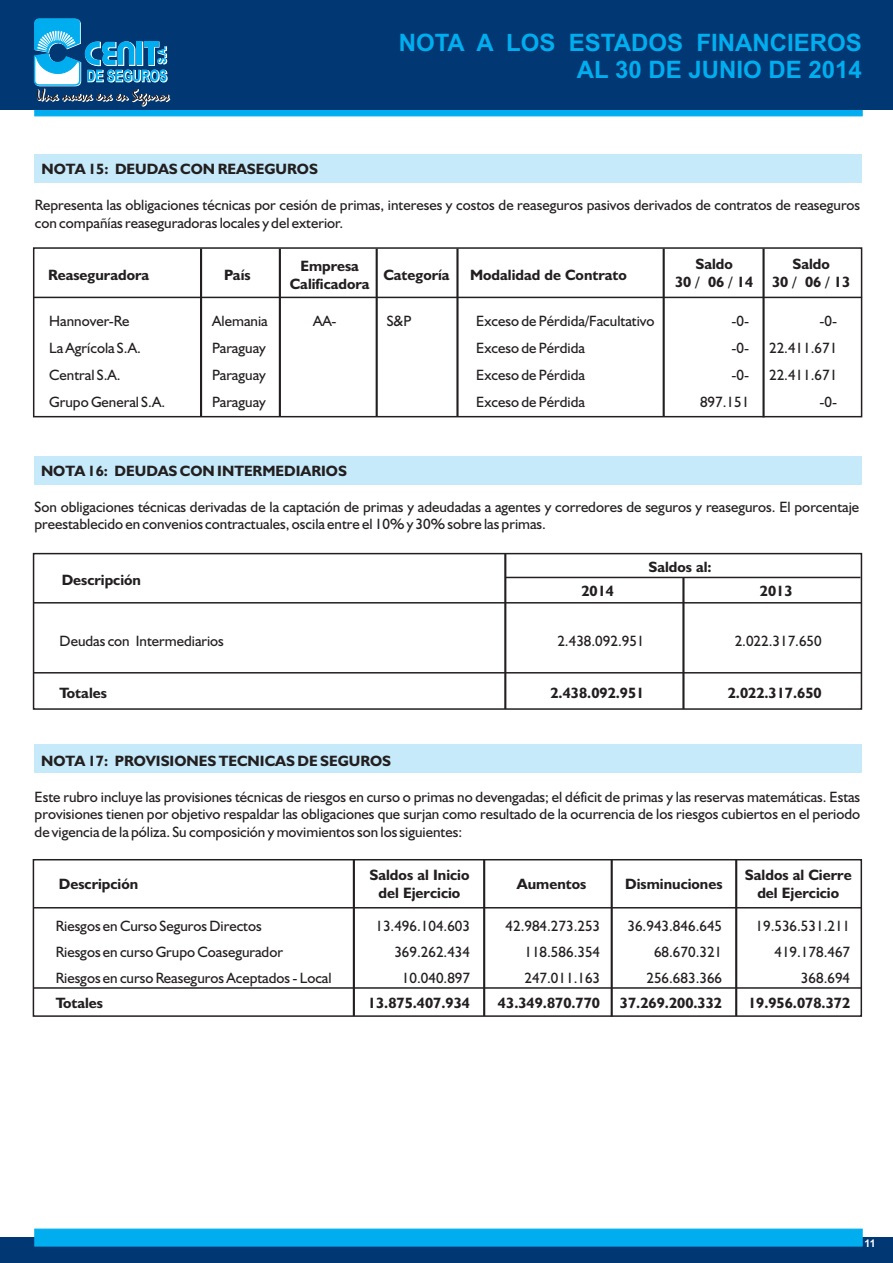
<style>
.page{position:relative;width:893px;height:1263px;background:#fff}
.page>*{position:absolute;margin:0;border:0;box-sizing:border-box;transform-origin:0 0}
.t1{font:700 24px/26.8px "Arial";color:#00aeef;text-align:right}
.t2{font:15px/17.9px "Humanist 521 BT";color:#231f20}
.t3{font:700 15px/18px "Humanist 521 BT";color:#231f20;text-align:center}
.t4{font:700 10.5px "Arial";color:#fff}
</style>
<div class="page">
<div style="left:34px;top:745px;width:828px;height:28px;background:#c6eafa"></div>
<div style="left:34px;top:154px;width:828px;height:28px;background:#c6eafa"></div>
<div style="left:0;top:0;width:893px;height:110px;background:#013874"></div>
<div style="left:0;top:1237px;width:893px;height:26px;background:#013874"></div>
<svg style="left:33px;top:18px;width:830px;height:99px"></svg>
<svg style="left:34px;top:1228px;width:829px;height:19px"></svg>
<hr style="left:33px;top:297px;width:829px;height:1px;background:#231f20">
<div style="left:33px;top:247px;width:829px;height:170px;border:2px solid #231f20"></div>
<hr style="left:279px;top:249px;width:2px;height:167px;background:#231f20">
<hr style="left:200px;top:249px;width:2px;height:168px;background:#231f20">
<hr style="left:376px;top:249px;width:2px;height:167px;background:#231f20">
<hr style="left:456px;top:249px;width:3px;height:168px;background:#231f20">
<hr style="left:663px;top:249px;width:2px;height:167px;background:#231f20">
<hr style="left:762px;top:249px;width:3px;height:168px;background:#231f20">
<div style="left:33px;top:553px;width:829px;height:157px;border:2px solid #231f20"></div>
<hr style="left:504px;top:554px;width:2px;height:155px;background:#231f20">
<hr style="left:682px;top:578px;width:2px;height:131px;background:#231f20">
<hr style="left:506px;top:577px;width:354px;height:1px;background:#231f20">
<hr style="left:33px;top:672px;width:829px;height:1px;background:#231f20">
<hr style="left:33px;top:907px;width:829px;height:1px;background:#231f20">
<div style="left:33px;top:859px;width:829px;height:158px;border:2px solid #231f20"></div>
<hr style="left:735px;top:860px;width:2px;height:156px;background:#231f20">
<hr style="left:33px;top:987px;width:829px;height:2px;background:#231f20">
<hr style="left:611px;top:860px;width:2px;height:157px;background:#231f20">
<hr style="left:483px;top:860px;width:2px;height:156px;background:#231f20">
<hr style="left:353px;top:860px;width:2px;height:156px;background:#231f20">
<div style="left:34px;top:456px;width:828px;height:28px;background:#c6eafa"></div>
<hr style="left:33px;top:602px;width:829px;height:1px;background:#231f20">
<h1 class="t1" style="left:399px;top:32px;width:465px">NOTA A LOS ESTADOS FINANCIEROS<br>AL 30 DE JUNIO DE 2014</h1>
<p class="t3" style="left:41px;top:161px;width:278px">NOTA 15: DEUDAS CON REASEGUROS</p>
<p class="t2" style="left:35px;top:197px;width:827px">Representa las obligaciones técnicas por cesión de primas, intereses y costos de reaseguros pasivos derivados de contratos de reaseguros con compañías reaseguradoras locales y del exterior.</p>
<p class="t3" style="left:48px;top:267px;width:103px">Reaseguradora</p>
<p class="t3" style="left:224px;top:267px;width:28px">País</p>
<p class="t3" style="left:290px;top:258px;width:81px">Empresa<br>Calificadora</p>
<p class="t3" style="left:383px;top:267px;width:68px">Categoría</p>
<p class="t3" style="left:470px;top:267px;width:158px">Modalidad de Contrato</p>
<p class="t3" style="left:675px;top:256px;width:80px">Saldo<br>30 / 06 / 14</p>
<p class="t3" style="left:772px;top:256px;width:80px">Saldo<br>30 / 06 / 13</p>
<p class="t2" style="left:49px;top:313px;width:82px">Hannover-Re</p>
<p class="t2" style="left:212px;top:313px;width:57px">Alemania</p>
<p class="t2" style="left:313px;top:313px;width:25px">AA-</p>
<p class="t2" style="left:387px;top:313px;width:26px">S&amp;P</p>
<p class="t2" style="left:476px;top:313px;width:180px">Exceso de Pérdida/Facultativo</p>
<p class="t2" style="left:732px;top:313px;width:19px">-0-</p>
<p class="t2" style="left:819px;top:313px;width:19px">-0-</p>
<p class="t2" style="left:49px;top:340px;width:93px">La Agrícola S.A.</p>
<p class="t2" style="left:212px;top:340px;width:55px">Paraguay</p>
<p class="t2" style="left:476px;top:340px;width:110px">Exceso de Pérdida</p>
<p class="t2" style="left:732px;top:340px;width:19px">-0-</p>
<p class="t2" style="left:769px;top:340px;width:70px">22.411.671</p>
<p class="t2" style="left:49px;top:367px;width:73px">Central S.A.</p>
<p class="t2" style="left:212px;top:367px;width:55px">Paraguay</p>
<p class="t2" style="left:476px;top:367px;width:110px">Exceso de Pérdida</p>
<p class="t2" style="left:732px;top:367px;width:19px">-0-</p>
<p class="t2" style="left:769px;top:367px;width:70px">22.411.671</p>
<p class="t2" style="left:49px;top:394px;width:117px">Grupo General S.A.</p>
<p class="t2" style="left:212px;top:394px;width:55px">Paraguay</p>
<p class="t2" style="left:476px;top:394px;width:110px">Exceso de Pérdida</p>
<p class="t2" style="left:700px;top:394px;width:51px">897.151</p>
<p class="t2" style="left:819px;top:394px;width:19px">-0-</p>
<p class="t3" style="left:41px;top:463px;width:307px">NOTA 16: DEUDAS CON INTERMEDIARIOS</p>
<p class="t2" style="left:34px;top:499px;width:826px">Son obligaciones técnicas derivadas de la captación de primas y adeudadas a agentes y corredores de seguros y reaseguros. El porcentaje preestablecido en convenios contractuales, oscila entre el 10% y 30% sobre las primas.</p>
<p class="t3" style="left:62px;top:572px;width:81px">Descripción</p>
<p class="t3" style="left:648px;top:559px;width:65px">Saldos al:</p>
<p class="t3" style="left:581px;top:583px;width:34px">2014</p>
<p class="t3" style="left:760px;top:583px;width:34px">2013</p>
<p class="t2" style="left:60px;top:633px;width:166px">Deudas con Intermediarios</p>
<p class="t2" style="left:557px;top:633px;width:89px">2.438.092.951</p>
<p class="t2" style="left:735px;top:633px;width:89px">2.022.317.650</p>
<p class="t3" style="left:60px;top:685px;width:49px">Totales</p>
<p class="t3" style="left:550px;top:685px;width:95px">2.438.092.951</p>
<p class="t3" style="left:728px;top:685px;width:95px">2.022.317.650</p>
<p class="t3" style="left:41px;top:753px;width:352px">NOTA 17: PROVISIONES TECNICAS DE SEGUROS</p>
<p class="t2" style="left:35px;top:789px;width:827px;text-align:justify">Este rubro incluye las provisiones técnicas de riesgos en curso o primas no devengadas; el déficit de primas y las reservas matemáticas. Estas provisiones tienen por objetivo respaldar las obligaciones que surjan como resultado de la ocurrencia de los riesgos cubiertos en el periodo de vigencia de la póliza. Su composición y movimientos son los siguientes:</p>
<p class="t3" style="left:59px;top:876px;width:81px">Descripción</p>
<p class="t3" style="left:369px;top:867px;width:102px">Saldos al Inicio del Ejercicio</p>
<p class="t3" style="left:517px;top:876px;width:71px">Aumentos</p>
<p class="t3" style="left:625px;top:876px;width:99px">Disminuciones</p>
<p class="t3" style="left:745px;top:867px;width:108px">Saldos al Cierre del Ejercicio</p>
<p class="t2" style="left:56px;top:918px;width:208px">Riesgos en Curso Seguros Directos</p>
<p class="t2" style="left:375px;top:918px;width:96px">13.496.104.603</p>
<p class="t2" style="left:505px;top:918px;width:96px">42.984.273.253</p>
<p class="t2" style="left:627px;top:918px;width:96px">36.943.846.645</p>
<p class="t2" style="left:755px;top:918px;width:96px">19.536.531.211</p>
<p class="t2" style="left:56px;top:944px;width:229px">Riesgos en curso Grupo Coasegurador</p>
<p class="t2" style="left:394px;top:944px;width:77px">369.262.434</p>
<p class="t2" style="left:524px;top:944px;width:77px">118.586.354</p>
<p class="t2" style="left:654px;top:944px;width:70px">68.670.321</p>
<p class="t2" style="left:774px;top:944px;width:77px">419.178.467</p>
<p class="t2" style="left:56px;top:970px;width:277px">Riesgos en curso Reaseguros Aceptados - Local</p>
<p class="t2" style="left:402px;top:970px;width:70px">10.040.897</p>
<p class="t2" style="left:524px;top:970px;width:77px">247.011.163</p>
<p class="t2" style="left:646px;top:970px;width:77px">256.683.366</p>
<p class="t2" style="left:801px;top:970px;width:51px">368.694</p>
<p class="t3" style="left:56px;top:995px;width:49px">Totales</p>
<p class="t3" style="left:368px;top:995px;width:104px">13.875.407.934</p>
<p class="t3" style="left:498px;top:995px;width:104px">43.349.870.770</p>
<p class="t3" style="left:620px;top:995px;width:104px">37.269.200.332</p>
<p class="t3" style="left:748px;top:995px;width:104px">19.956.078.372</p>
<p class="t4" style="left:865px;top:1239px;width:13px">11</p>
</div>
